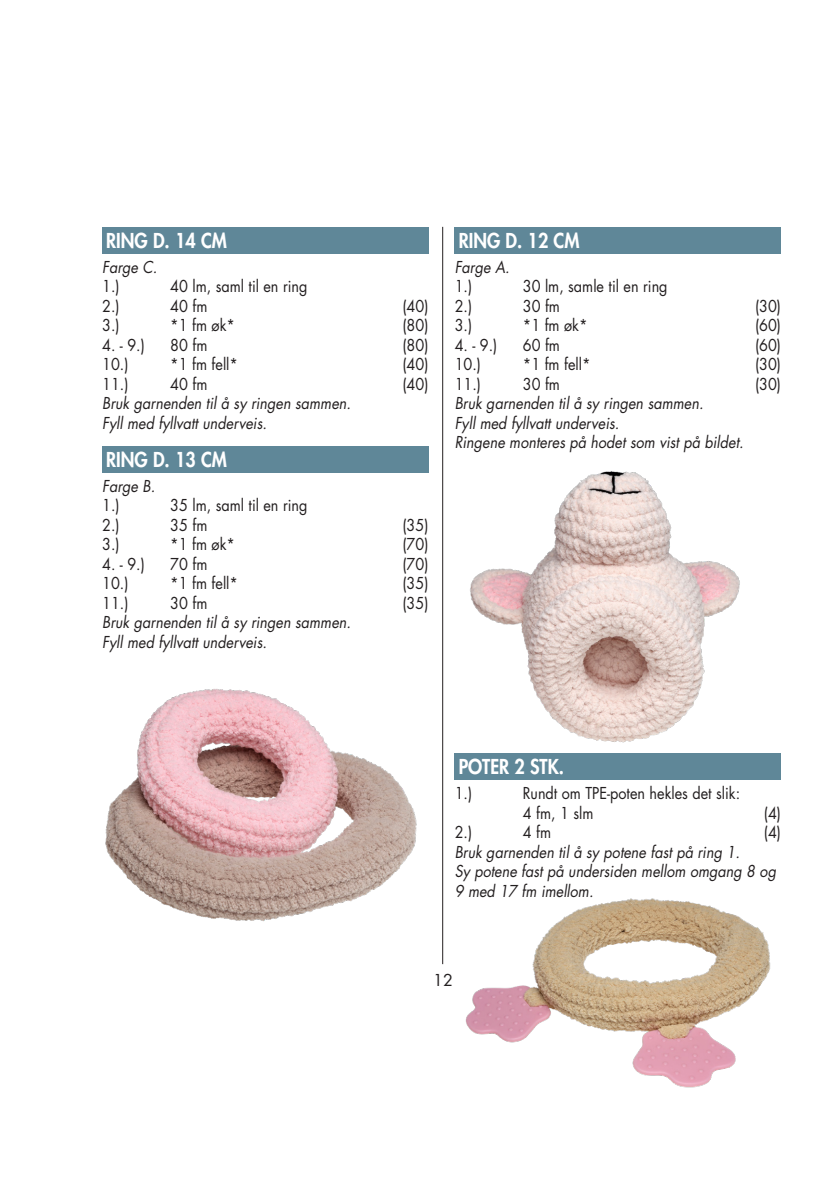
<style>
.page{position:relative;width:840px;height:1191px;background:#fff}
.page>*{position:absolute;margin:0;border:0;box-sizing:border-box;transform-origin:0 0}
.t1{font:800 20px "Futura Std";color:#fff;scale:.9 1}
.t2{font:italic 16px/19.6px "Futura Std";color:#231f20;scale:.9 1}
.t3{font:16px/19.6px "Futura Std";color:#231f20;scale:.9 1}
.t4{font:16px "Futura Std";color:#231f20}
</style>
<div class="page">
<hr style="left:442px;top:227px;width:1px;height:737px;background:#231f20">
<div style="left:102px;top:227px;width:326px;height:26px;background:#5f8798"></div>
<div style="left:102px;top:446px;width:326px;height:26px;background:#5f8798"></div>
<div style="left:454px;top:227px;width:326px;height:26px;background:#5f8798"></div>
<div style="left:454px;top:753px;width:326px;height:27px;background:#5f8798"></div>
<img style="left:465px;top:898px;width:306px;height:190px">
<img style="left:105px;top:689px;width:312px;height:233px">
<img style="left:470px;top:471px;width:270px;height:272px">
<p class="t1" style="left:106px;top:228px;width:136px">RING D. 14 CM</p>
<p class="t2" style="left:102px;top:257px;width:63px">Farge C.</p>
<p class="t3" style="left:102px;top:277px;width:21px">1.)</p>
<p class="t3" style="left:170px;top:277px;width:154px">40 lm, saml til en ring</p>
<p class="t3" style="left:102px;top:296px;width:21px">2.)</p>
<p class="t3" style="left:170px;top:296px;width:43px">40 fm</p>
<p class="t3" style="left:402px;top:296px;width:30px">(40)</p>
<p class="t3" style="left:102px;top:316px;width:21px">3.)</p>
<p class="t3" style="left:170px;top:316px;width:73px">*1 fm øk*</p>
<p class="t3" style="left:402px;top:316px;width:30px">(80)</p>
<p class="t3" style="left:102px;top:335px;width:49px">4. - 9.)</p>
<p class="t3" style="left:170px;top:335px;width:43px">80 fm</p>
<p class="t3" style="left:402px;top:335px;width:30px">(80)</p>
<p class="t3" style="left:102px;top:355px;width:31px">10.)</p>
<p class="t3" style="left:170px;top:355px;width:77px">*1 fm fell*</p>
<p class="t3" style="left:402px;top:355px;width:30px">(40)</p>
<p class="t3" style="left:102px;top:374px;width:31px">11.)</p>
<p class="t3" style="left:170px;top:374px;width:43px">40 fm</p>
<p class="t3" style="left:402px;top:374px;width:30px">(40)</p>
<p class="t2" style="left:102px;top:394px;width:278px">Bruk garnenden til å sy ringen sammen.</p>
<p class="t2" style="left:102px;top:413px;width:184px">Fyll med fyllvatt underveis.</p>
<p class="t1" style="left:106px;top:447px;width:136px">RING D. 13 CM</p>
<p class="t2" style="left:102px;top:476px;width:60px">Farge B.</p>
<p class="t3" style="left:102px;top:496px;width:21px">1.)</p>
<p class="t3" style="left:170px;top:496px;width:154px">35 lm, saml til en ring</p>
<p class="t3" style="left:102px;top:515px;width:21px">2.)</p>
<p class="t3" style="left:170px;top:515px;width:43px">35 fm</p>
<p class="t3" style="left:402px;top:515px;width:30px">(35)</p>
<p class="t3" style="left:102px;top:535px;width:21px">3.)</p>
<p class="t3" style="left:170px;top:535px;width:73px">*1 fm øk*</p>
<p class="t3" style="left:402px;top:535px;width:30px">(70)</p>
<p class="t3" style="left:102px;top:554px;width:49px">4. - 9.)</p>
<p class="t3" style="left:170px;top:554px;width:43px">70 fm</p>
<p class="t3" style="left:402px;top:554px;width:30px">(70)</p>
<p class="t3" style="left:102px;top:574px;width:31px">10.)</p>
<p class="t3" style="left:170px;top:574px;width:77px">*1 fm fell*</p>
<p class="t3" style="left:402px;top:574px;width:30px">(35)</p>
<p class="t3" style="left:102px;top:593px;width:31px">11.)</p>
<p class="t3" style="left:170px;top:593px;width:43px">30 fm</p>
<p class="t3" style="left:402px;top:593px;width:30px">(35)</p>
<p class="t2" style="left:102px;top:613px;width:278px">Bruk garnenden til å sy ringen sammen.</p>
<p class="t2" style="left:102px;top:632px;width:184px">Fyll med fyllvatt underveis.</p>
<p class="t1" style="left:458px;top:228px;width:136px">RING D. 12 CM</p>
<p class="t2" style="left:454px;top:257px;width:62px">Farge A.</p>
<p class="t3" style="left:454px;top:277px;width:21px">1.)</p>
<p class="t3" style="left:522px;top:277px;width:162px">30 lm, samle til en ring</p>
<p class="t3" style="left:454px;top:296px;width:21px">2.)</p>
<p class="t3" style="left:522px;top:296px;width:43px">30 fm</p>
<p class="t3" style="left:754px;top:296px;width:30px">(30)</p>
<p class="t3" style="left:454px;top:316px;width:21px">3.)</p>
<p class="t3" style="left:522px;top:316px;width:73px">*1 fm øk*</p>
<p class="t3" style="left:754px;top:316px;width:30px">(60)</p>
<p class="t3" style="left:454px;top:335px;width:49px">4. - 9.)</p>
<p class="t3" style="left:522px;top:335px;width:43px">60 fm</p>
<p class="t3" style="left:754px;top:335px;width:30px">(60)</p>
<p class="t3" style="left:454px;top:355px;width:31px">10.)</p>
<p class="t3" style="left:522px;top:355px;width:77px">*1 fm fell*</p>
<p class="t3" style="left:754px;top:355px;width:30px">(30)</p>
<p class="t3" style="left:454px;top:374px;width:31px">11.)</p>
<p class="t3" style="left:522px;top:374px;width:43px">30 fm</p>
<p class="t3" style="left:754px;top:374px;width:30px">(30)</p>
<p class="t2" style="left:454px;top:394px;width:278px">Bruk garnenden til å sy ringen sammen.</p>
<p class="t2" style="left:454px;top:413px;width:322px">Fyll med fyllvatt underveis.<br>Ringene monteres på hodet som vist på bildet.</p>
<p class="t1" style="left:458px;top:754px;width:118px">POTER 2 STK.</p>
<p class="t3" style="left:454px;top:784px;width:21px">1.)</p>
<p class="t3" style="left:522px;top:784px;width:243px">Rundt om TPE-poten hekles det slik:<br>4 fm, 1 slm</p>
<p class="t3" style="left:763px;top:803px;width:21px">(4)</p>
<p class="t3" style="left:454px;top:823px;width:21px">2.)</p>
<p class="t3" style="left:522px;top:823px;width:33px">4 fm</p>
<p class="t3" style="left:763px;top:823px;width:21px">(4)</p>
<p class="t2" style="left:454px;top:842px;width:318px">Bruk garnenden til å sy potene fast på ring 1.</p>
<p class="t2" style="left:454px;top:862px;width:358px">Sy potene fast på undersiden mellom omgang 8 og<br>9 med 17 fm imellom.</p>
<p class="t4" style="left:433px;top:969px;width:21px">12</p>
</div>
